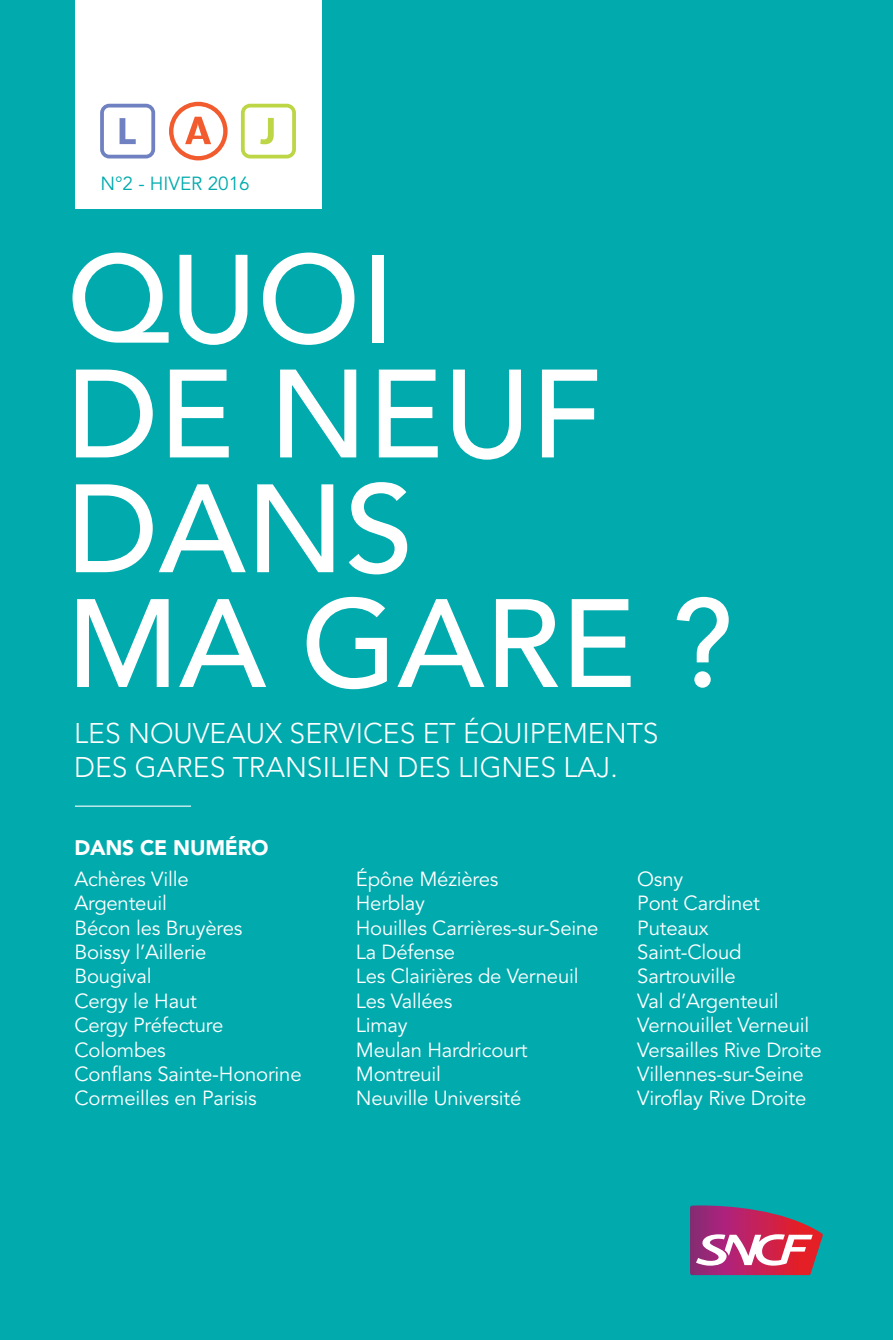
<style>
.page{position:relative;width:893px;height:1340px;background:#fff}
.page>*{position:absolute;margin:0;border:0;box-sizing:border-box;transform-origin:0 0}
.t1{font:500 123.98px/114.8px "Avenir LT Std";color:#fff}
.t2{font:300 28.12px/34px "Avenir LT Std";color:#fff}
.t3{font:900 20.93px "Avenir LT Std";letter-spacing:-.01em;color:#fff}
.t4{font:20.25px/24.3px "Avenir LT Std";letter-spacing:-.01em;color:#fff}
.t5{font:18.9px "Avenir LT Std";color:#00aaad}
</style>
<div class="page">
<div style="left:0;top:0;width:893px;height:1339px;background:#00aaad"></div>
<div style="left:75px;top:0;width:246px;height:208px;background:#fff"></div>
<svg style="left:690px;top:1205px;width:133px;height:70px;background:#ab5b81"></svg>
<svg style="left:169px;top:102px;width:59px;height:58px"></svg>
<svg style="left:241px;top:104px;width:55px;height:54px"></svg>
<svg style="left:100px;top:104px;width:55px;height:54px"></svg>
<hr style="left:75px;top:805px;width:116px;height:1px;background:#fff">
<p class="t5" style="left:100px;top:172px;width:151px">N°2 - hiver 2016</p>
<h1 class="t1" style="left:67px;top:245px;width:667px">QUOI<br>DE NEUF<br>DANS<br>MA GARE ?</h1>
<h2 class="t2" style="left:74px;top:716px;width:586px">LES NOUVEAUX SERVICES ET ÉQUIPEMENTS<br>DES GARES TRANSILIEN DES LIGNES LAJ.</h2>
<p class="t3" style="left:74px;top:835px;width:196px">DANS CE NUMÉRO</p>
<p class="t4" style="left:74px;top:867px;width:229px">Achères Ville<br>Argenteuil<br>Bécon les Bruyères<br>Boissy l’Aillerie<br>Bougival<br>Cergy le H aut<br>Cergy Préfecture<br>Colombes<br>Conflans Sainte-Honorine<br>Cormeilles en Parisis</p>
<p class="t4" style="left:356px;top:867px;width:244px">Épône Mézières<br>Herblay<br>Houilles Carrières-sur-Seine<br>La Défense<br>Les Clairières de Verneuil<br>Les Vallées<br>Limay<br>Meulan Hardricourt<br>Montreuil<br>Neuville Université</p>
<p class="t4" style="left:637px;top:867px;width:186px">Osny<br>Pont Cardinet<br>Puteaux<br>Saint-Cloud<br>Sartrouville<br>Val d’Argenteuil<br>Vernouillet Verneuil<br>Versailles Rive Droite<br>Villennes-sur-Seine<br>Viroflay Rive Droite</p>
</div>
